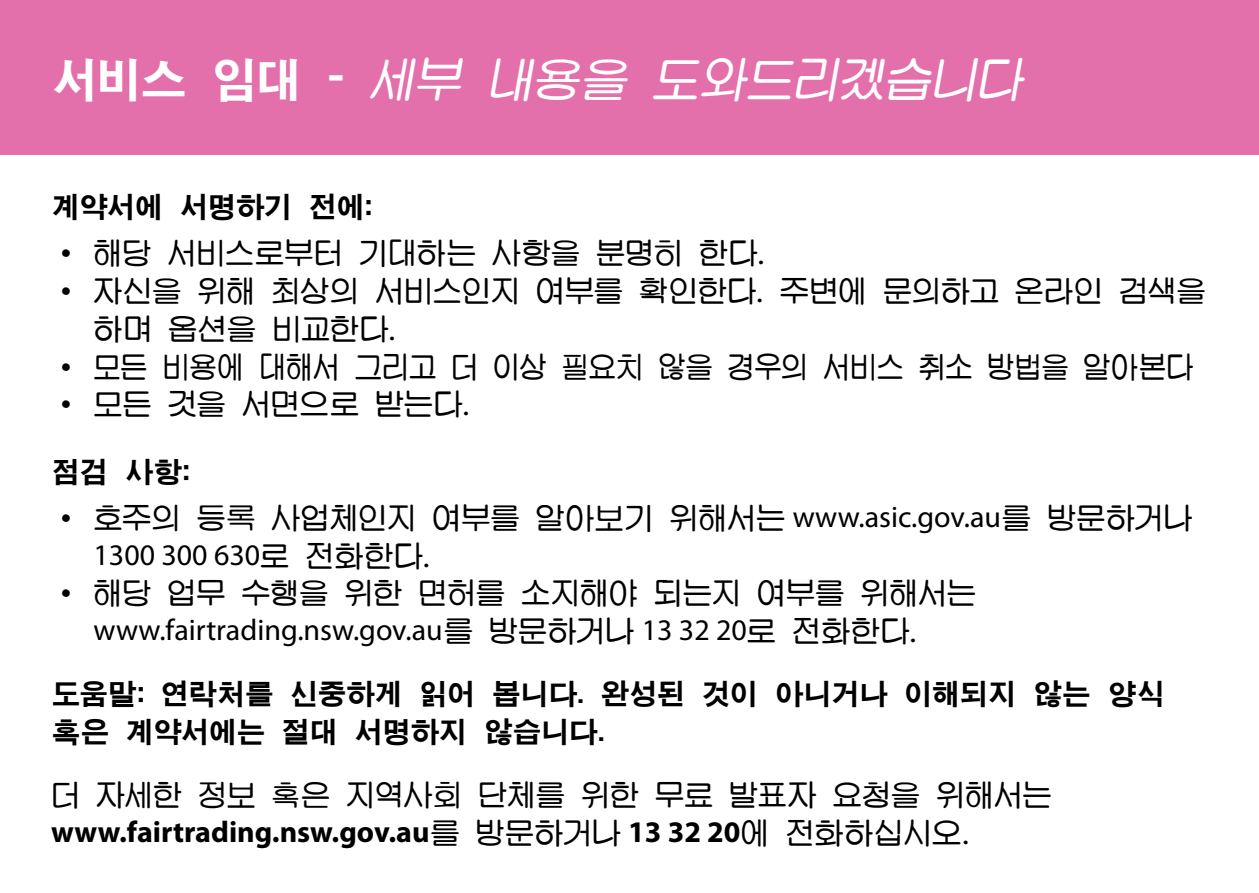
<style>
.page{position:relative;width:1259px;height:893px;background:#fff}
.page>*{position:absolute;margin:0;border:0;box-sizing:border-box;transform-origin:0 0}
.Head{font:italic 48px "J Cna RUDE";color:#fff}
.Bullet{font:30px/37.8px "J Cna RUDE";letter-spacing:-.03em;color:#000}
.Bullet_Last{font:30px/37.8px "J Cna RUDE";letter-spacing:-.03em;color:#000;text-align:center}
.Body{font:30px/37.8px "J Cna RUDE";letter-spacing:-.035em;color:#000}
.Body-2{font:30px/37.8px "JC Nbg K";letter-spacing:-.065em;color:#000}
.s1{font-family:"J Cbm K";font-style:normal}
.s2{font-family:"Myriad Pro"}
.s3{font-family:"Myriad Pro";font-weight:700}
</style>
<div class="page">
<div style="left:0;top:0;width:1259px;height:155px;background:#e470ab"></div>
<p class="Head" style="left:51px;top:55px;width:984px"><span class="s1">서비스 임대 -</span> 세부 내용을 도와드리겠습니다</p>
<p class="Body-2" style="left:51px;top:189px;width:323px">계약서에 서명하기 전에:</p>
<p class="Bullet" style="left:51px;top:235px;width:716px">• 해당 서비스로부터 기대하는 사항을 분명히 한다.</p>
<p class="Bullet" style="left:94px;top:273px;width:1114px;text-indent:-43px">• 자신을 위해 최상의 서비스인지 여부를 확인한다. 주변에 문의하고 온라인 검색을 하며 옵션을 비교한다.</p>
<p class="Bullet" style="left:51px;top:348px;width:1145px">• 모든 비용에 대해서 그리고 더 이상 필요치 않을 경우의 서비스 취소 방법을 알아본다</p>
<p class="Bullet_Last" style="left:51px;top:386px;width:421px">• 모든 것을 서면으로 받는다.</p>
<p class="Body-2" style="left:51px;top:453px;width:141px">점검 사항:</p>
<p class="Bullet" style="left:94px;top:500px;width:1101px;text-indent:-43px">• 호주의 등록 사업체인지 여부를 알아보기 위해서는 <span class="s2">www.asic.gov.au</span>를 방문하거나<br><span class="s2">1300 300 630</span>로 전화한다.</p>
<p class="Bullet_Last" style="left:51px;top:575px;width:927px">• 해당 업무 수행을 위한 면허를 소지해야 되는지 여부를 위해서는 <span class="s2">www.fairtrading.nsw.gov.au</span>를 방문하거나 <span class="s2">13 32 20</span>로 전화한다.</p>
<p class="Body-2" style="left:51px;top:676px;width:1116px">도움말: 연락처를 신중하게 읽어 봅니다. 완성된 것이 아니거나 이해되지 않는 양식 혹은 계약서에는 절대 서명하지 않습니다.</p>
<p class="Body" style="left:51px;top:777px;width:1003px">더 자세한 정보 혹은 지역사회 단체를 위한 무료 발표자 요청을 위해서는 <span class="s3">www.fairtrading.nsw.gov.au</span>를 방문하거나 <span class="s3">13 32 20</span>에 전화하십시오.</p>
</div>
